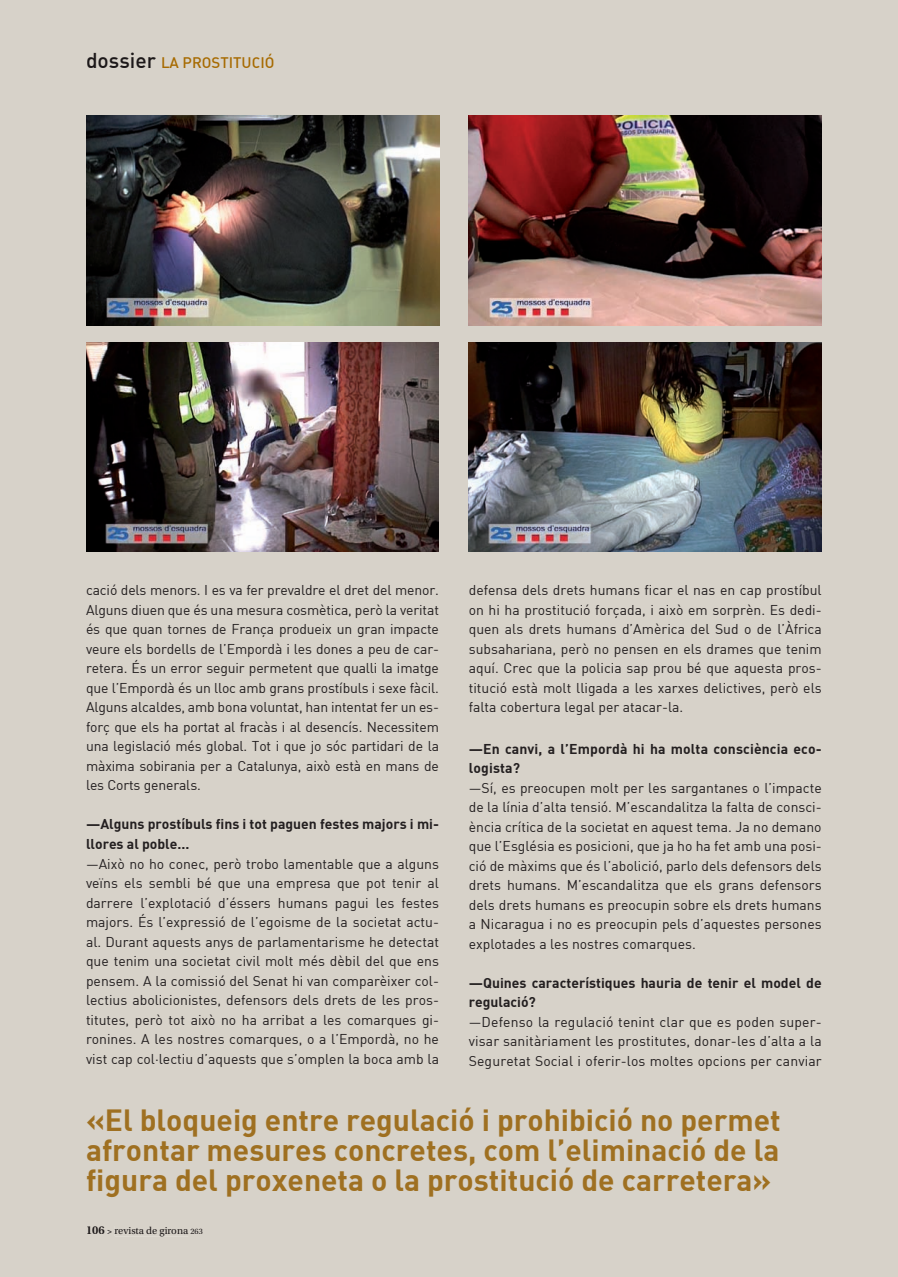
<style>
.page{position:relative;width:898px;height:1277px;background:#fff}
.page>*{position:absolute;margin:0;border:0;box-sizing:border-box;transform-origin:0 0}
.t1{font:30px/30px "DIN Bold";color:#9f7021;text-align:justify}
.t2{font:15px "DIN Medium Alternate";color:#a76b02}
.t3{font:13.95px/19.5px "DIN";color:#231f20;text-align:justify}
.t4{font:13.95px/19.5px "DIN Bold";color:#231f20}
.t5{font:10.5px "Utopia Std";color:#1c1819}
.s1{font-size:21px;color:#1c1819}
.s2{font-weight:600;font-size:12px}
.s3{font-weight:600;font-size:9px}
.s4{font-size:8.25px}
</style>
<div class="page">
<div style="left:0;top:0;width:898px;height:1276px;background:#d7d2c9"></div>
<div style="left:87px;top:1225px;width:18px;height:8px;background:#d7d2c9"></div>
<svg style="left:108px;top:1229px;width:4px;height:4px"></svg>
<div style="left:115px;top:1226px;width:73px;height:9px;background:#d7d2c9"></div>
<div style="left:191px;top:1228px;width:11px;height:5px;background:#d7d2c9"></div>
<div style="left:87px;top:52px;width:69px;height:16px;background:#d7d2c9"></div>
<div style="left:162px;top:53px;width:111px;height:15px;background:#d7d2c9"></div>
<img style="left:86px;top:115px;width:353px;height:210px">
<img style="left:469px;top:115px;width:353px;height:210px">
<img style="left:86px;top:342px;width:353px;height:209px">
<img style="left:469px;top:342px;width:353px;height:209px">
<svg style="left:893px;top:1274px;width:5px;height:3px"></svg>
<p class="t2" style="left:86px;top:52px;width:190px"><span class="s1">dossier</span> LA PROSTITUCIÓ</p>
<p class="t3" style="left:86px;top:580px;width:354px">cació dels menors. I es va fer prevaldre el dret del menor.<br>Alguns diuen que és una mesura cosmètica, però la veritat és que quan tornes de França produeix un gran impacte veure els bordells de l’Empordà i les dones a peu de car&shy;retera. És un error seguir permetent que qualli la imatge que l’Empordà és un lloc amb grans prostíbuls i sexe fàcil.<br>Alguns alcaldes, amb bona voluntat, han intentat fer un es&shy;forç que els ha portat al fracàs i al desencís. Necessitem una legislació més global. Tot i que jo sóc partidari de la màxima sobirania per a Catalunya, això està en mans de les Corts generals.</p>
<p class="t4" style="left:86px;top:814px;width:354px">—Alguns prostíbuls fins i tot paguen festes majors i mi&shy;llores al poble...</p>
<p class="t3" style="left:86px;top:853px;width:354px">—Això no ho conec, però trobo lamentable que a alguns veïns els sembli bé que una empresa que pot tenir al darrere l’explotació d’éssers humans pagui les festes majors. És l’expressió de l’egoisme de la societat actu&shy;al. Durant aquests anys de parlamentarisme he detectat que tenim una societat civil molt més dèbil del que ens pensem. A la comissió del Senat hi van comparèixer col&shy;lectius abolicionistes, defensors dels drets de les pros&shy;titutes, però tot això no ha arribat a les comarques gi&shy;ronines. A les nostres comarques, o a l’Empordà, no he vist cap col·lectiu d’aquests que s’omplen la boca amb la</p>
<p class="t3" style="left:469px;top:580px;width:354px">defensa dels drets humans ficar el nas en cap prostíbul on hi ha prostitució forçada, i això em sorprèn. Es dedi&shy;quen als drets humans d’Amèrica del Sud o de l’Àfrica subsahariana, però no pensen en els drames que tenim aquí. Crec que la policia sap prou bé que aquesta pros&shy;titució està molt lligada a les xarxes delictives, però els falta cobertura legal per atacar-la.</p>
<p class="t4" style="left:469px;top:738px;width:354px">—En canvi, a l’Empordà hi ha molta consciència eco&shy;logista?</p>
<p class="t3" style="left:469px;top:777px;width:354px">—Sí, es preocupen molt per les sargantanes o l’impacte de la línia d’alta tensió. M’escandalitza la falta de consci&shy;ència crítica de la societat en aquest tema. Ja no demano que l’Església es posicioni, que ja ho ha fet amb una posi&shy;ció de màxims que és l’abolició, parlo dels defensors dels drets humans. M’escandalitza que els grans defensors dels drets humans es preocupin sobre els drets humans a Nicaragua i no es preocupin pels d’aquestes persones explotades a les nostres comarques.</p>
<p class="t4" style="left:469px;top:972px;width:354px">—Quines característiques hauria de tenir el model de regulació?</p>
<p class="t3" style="left:469px;top:1011px;width:354px">—Defenso la regulació tenint clar que es poden super&shy;visar sanitàriament les prostitutes, donar-les d’alta a la Seguretat Social i oferir-los moltes opcions per canviar</p>
<h1 class="t1" style="left:86px;top:1103px;width:696px">«El bloqueig entre regulació i prohibició no permet afrontar mesures concretes, com l’eliminació de la figura del proxeneta o la prostitució de carretera»</h1>
<p class="t5" style="left:86px;top:1224px;width:118px"><span class="s2">106</span> <span class="s3">&gt;</span> revista de girona <span class="s4">263</span></p>
</div>
